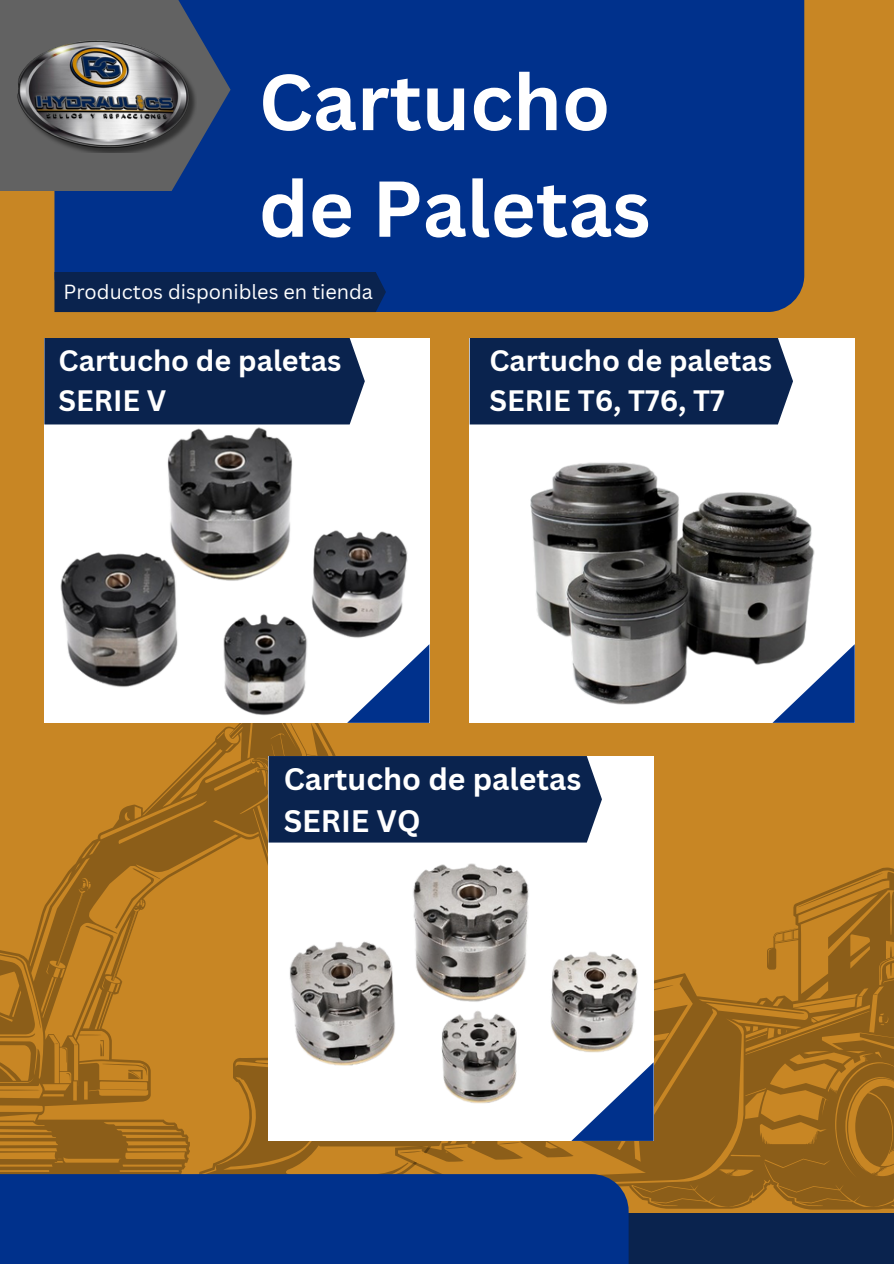
<style>
.page{position:relative;width:894px;height:1264px;background:#fff}
.page>*{position:absolute;margin:0;border:0;box-sizing:border-box;transform-origin:0 0}
.t1{font:700 77.25px/106.5px "Canva Sans";color:#fff}
.t2{font:700 30.3px/41.7px "Canva Sans";color:#fff}
.t3{font:700 28.8px/39.2px "Canva Sans";color:#fff}
.t4{font:19.8px "Canva Sans";color:#fff}
</style>
<div class="page">
<div style="left:0;top:0;width:893px;height:1263px;background:#c88624"></div>
<svg style="left:0;top:674px;width:430px;height:500px"></svg>
<svg style="left:66px;top:1072px;width:4px;height:9px"></svg>
<svg style="left:0;top:1089px;width:40px;height:1px"></svg>
<svg style="left:100px;top:1040px;width:4px;height:16px"></svg>
<svg style="left:102px;top:1063px;width:45px;height:16px"></svg>
<svg style="left:55px;top:1043px;width:12px;height:19px"></svg>
<svg style="left:0;top:950px;width:35px;height:87px"></svg>
<svg style="left:115px;top:868px;width:40px;height:60px"></svg>
<svg style="left:395px;top:867px;width:498px;height:342px;fill:#8f6019"></svg>
<svg style="left:632px;top:1185px;width:73px;height:17px"></svg>
<svg style="left:796px;top:872px;width:87px;height:35px"></svg>
<svg style="left:879px;top:956px;width:14px;height:25px"></svg>
<svg style="left:653px;top:984px;width:20px;height:39px"></svg>
<svg style="left:498px;top:1142px;width:22px;height:2px"></svg>
<svg style="left:777px;top:1185px;width:73px;height:17px"></svg>
<svg style="left:399px;top:1146px;width:67px;height:27px"></svg>
<div style="left:54px;top:0;width:750px;height:312px;background:#00318c"></div>
<svg style="left:0;top:0;width:230px;height:191px;background:#4a566c"></svg>
<div style="left:54px;top:272px;width:332px;height:40px;background:#0a234e"></div>
<div style="left:575px;top:1212px;width:318px;height:51px;background:#0a234e"></div>
<div style="left:0;top:1174px;width:628px;height:89px;background:#00318c"></div>
<img style="left:6px;top:33px;width:191px;height:120px">
<div style="left:44px;top:338px;width:385px;height:384px;background:#fff"></div>
<div style="left:44px;top:338px;width:321px;height:86px;background:#0a234e"></div>
<svg style="left:415px;top:644px;width:14px;height:78px"></svg>
<div style="left:469px;top:338px;width:385px;height:384px;background:#fff"></div>
<div style="left:469px;top:338px;width:323px;height:86px;background:#0a234e"></div>
<svg style="left:773px;top:645px;width:81px;height:77px"></svg>
<div style="left:268px;top:756px;width:385px;height:384px;background:#fff"></div>
<div style="left:268px;top:756px;width:333px;height:86px;background:#0a234e"></div>
<svg style="left:572px;top:1063px;width:81px;height:77px"></svg>
<img style="left:58px;top:428px;width:357px;height:296px">
<img style="left:530px;top:462px;width:287px;height:245px">
<img style="left:289px;top:863px;width:350px;height:249px">
<p class="t1" style="left:259px;top:47px;width:393px">Cartucho de Paletas</p>
<p class="t4" style="left:63px;top:277px;width:311px">Productos disponibles en tienda</p>
<h1 class="t3" style="left:59px;top:341px;width:284px">Cartucho de paletas<br>SERIE V</h1>
<h2 class="t3" style="left:489px;top:341px;width:284px">Cartucho de paletas<br>SERIE T6, T76, T7</h2>
<p class="t2" style="left:283px;top:757px;width:299px">Cartucho de paletas<br>SERIE VQ</p>
</div>
